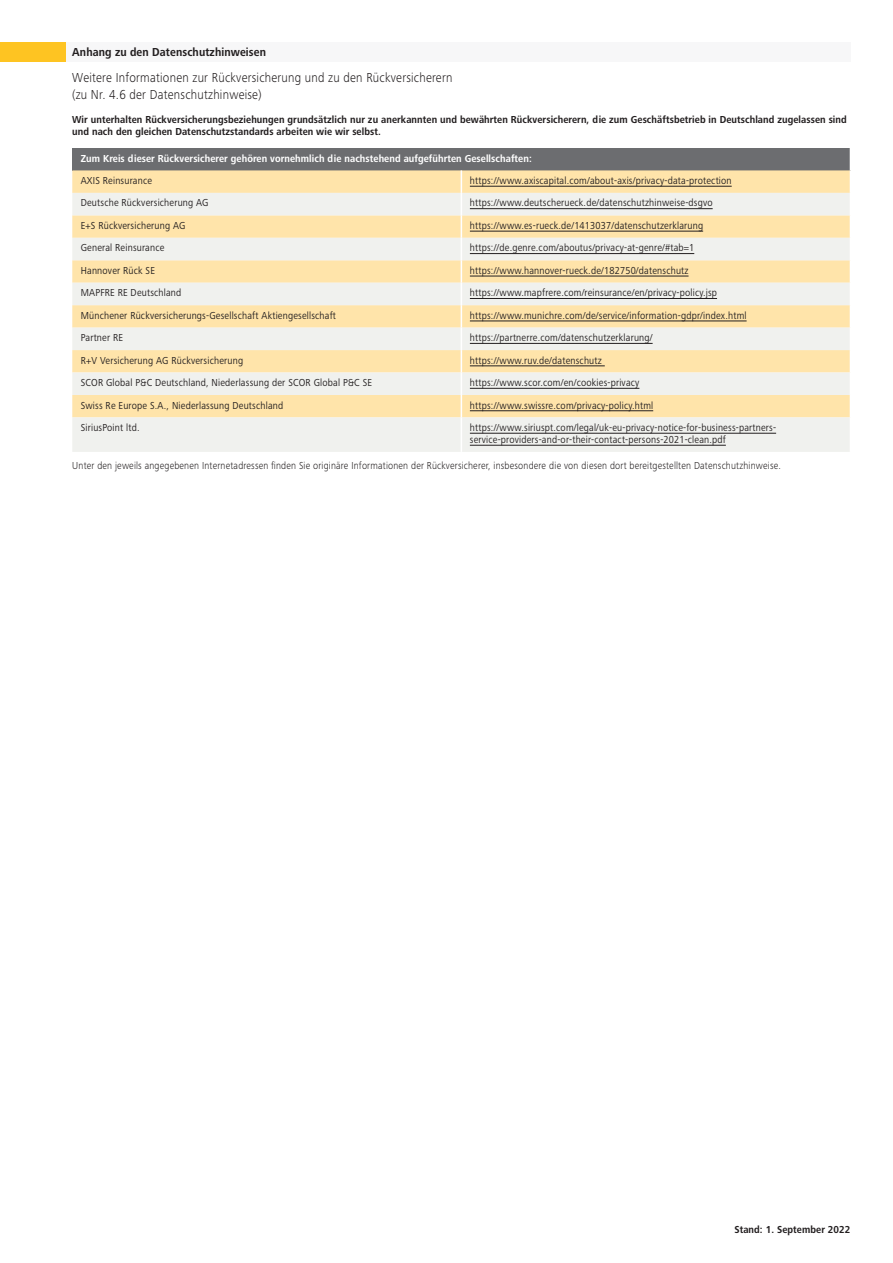
<style>
.page{position:relative;width:893px;height:1263px;background:#fff}
.page>*{position:absolute;margin:0;border:0;box-sizing:border-box;transform-origin:0 0}
.t1{font:300 13.5px/16.5px "Frutiger Next Pro";letter-spacing:.02em;color:#231f20;scale:.9 1}
.t2{font:700 12px "Frutiger Next Pro";letter-spacing:.01em;color:#231f20;scale:.9 1}
.t3{font:10.5px/12px "Frutiger Next Pro";letter-spacing:.02em;color:#231f20;scale:.9 1}
.t4{font:700 10.5px/12px "Frutiger Next Pro";letter-spacing:.01em;color:#231f20;scale:.9 1}
.t5{font:300 10.5px "Frutiger Next Pro";letter-spacing:.02em;color:#231f20;scale:.9 1}
.t6{font:700 10.5px "Frutiger Next Pro";letter-spacing:.01em;color:#fff;scale:.9 1}
</style>
<div class="page">
<div style="left:72px;top:148px;width:778px;height:22px;background:#6c6d70"></div>
<svg style="left:72px;top:170px;width:778px;height:23px;background:#fbe0a8"></svg>
<svg style="left:72px;top:193px;width:778px;height:259px;background:#f5ead0"></svg>
<svg style="left:461px;top:170px;width:1px;height:247px"></svg>
<hr style="left:461px;top:417px;width:1px;height:35px;background:#fff">
<hr style="left:470px;top:186px;width:262px;height:1px;background:#231f20">
<hr style="left:470px;top:208px;width:243px;height:1px;background:#231f20">
<hr style="left:470px;top:231px;width:233px;height:1px;background:#231f20">
<hr style="left:470px;top:253px;width:224px;height:1px;background:#231f20">
<hr style="left:470px;top:276px;width:218px;height:1px;background:#231f20">
<hr style="left:470px;top:298px;width:247px;height:1px;background:#231f20">
<hr style="left:470px;top:321px;width:277px;height:1px;background:#231f20">
<hr style="left:470px;top:343px;width:183px;height:1px;background:#231f20">
<hr style="left:470px;top:365px;width:135px;height:1px;background:#231f20">
<hr style="left:470px;top:388px;width:169px;height:1px;background:#231f20">
<hr style="left:470px;top:410px;width:183px;height:1px;background:#231f20">
<hr style="left:470px;top:433px;width:306px;height:1px;background:#231f20">
<hr style="left:470px;top:445px;width:256px;height:1px;background:#231f20">
<div style="left:0;top:43px;width:66px;height:19px;background:#fec422"></div>
<div style="left:66px;top:43px;width:784px;height:19px;background:#f7f7f8"></div>
<p class="t2" style="left:72px;top:45px;width:217px">Anhang zu den Datenschutzhinweisen</p>
<p class="t1" style="left:72px;top:69px;width:424px">Weitere Informationen zur Rückversicherung und zu den Rückversicherern (zu Nr. 4.6 der Datenschutzhinweise)</p>
<p class="t4" style="left:72px;top:114px;width:862px">Wir unterhalten Rückversicherungsbeziehungen grundsätzlich nur zu anerkannten und bewährten Rückversicherern, die zum Geschäftsbetrieb in Deutschland zugelassen sind und nach den gleichen Datenschutzstandards arbeiten wie wir selbst.</p>
<p class="t6" style="left:81px;top:152px;width:503px">Zum Kreis dieser Rückversicherer gehören vornehmlich die nachstehend aufgeführten Gesellschaften:</p>
<p class="t3" style="left:81px;top:174px;width:81px">AXIS Reinsurance</p>
<p class="t3" style="left:470px;top:174px;width:292px">https://www.axiscapital.com/about-axis/privacy-data-protection</p>
<p class="t3" style="left:81px;top:197px;width:143px">Deutsche Rückversicherung AG</p>
<p class="t3" style="left:470px;top:197px;width:271px">https://www.deutscherueck.de/datenschutzhinweise-dsgvo</p>
<p class="t3" style="left:81px;top:219px;width:118px">E+S Rückversicherung AG</p>
<p class="t3" style="left:470px;top:219px;width:261px">https://www.es-rueck.de/1413037/datenschutzerklarung</p>
<p class="t3" style="left:81px;top:242px;width:94px">General Reinsurance</p>
<p class="t3" style="left:470px;top:242px;width:251px">https://de.genre.com/aboutus/privacy-at-genre/#tab=1</p>
<p class="t3" style="left:81px;top:264px;width:84px">Hannover Rück SE</p>
<p class="t3" style="left:470px;top:264px;width:244px">https://www.hannover-rueck.de/182750/datenschutz</p>
<p class="t3" style="left:81px;top:287px;width:113px">MAPFRE RE Deutschland</p>
<p class="t3" style="left:470px;top:287px;width:276px">https://www.mapfrere.com/reinsurance/en/privacy-policy.jsp</p>
<p class="t3" style="left:81px;top:309px;width:285px">Münchener Rückversicherungs-Gesellschaft Aktiengesellschaft</p>
<p class="t3" style="left:470px;top:309px;width:309px">https://www.munichre.com/de/service/information-gdpr/index.html</p>
<p class="t3" style="left:81px;top:332px;width:48px">Partner RE</p>
<p class="t3" style="left:470px;top:332px;width:205px">https://partnerre.com/datenschutzerklarung/</p>
<p class="t3" style="left:81px;top:354px;width:182px">R+V Versicherung AG Rückversicherung</p>
<p class="t3" style="left:470px;top:354px;width:148px">https://www.ruv.de/datenschutz</p>
<p class="t3" style="left:81px;top:377px;width:325px">SCOR Global P&amp;C Deutschland, Niederlassung der SCOR Global P&amp;C SE</p>
<p class="t3" style="left:470px;top:377px;width:190px">https://www.scor.com/en/cookies-privacy</p>
<p class="t3" style="left:81px;top:399px;width:226px">Swiss Re Europe S.A., Niederlassung Deutschland</p>
<p class="t3" style="left:470px;top:399px;width:205px">https://www.swissre.com/privacy-policy.html</p>
<p class="t3" style="left:81px;top:421px;width:67px">SiriusPoint ltd.</p>
<p class="t3" style="left:470px;top:421px;width:341px">https://www.siriuspt.com/legal/uk-eu-privacy-notice-for-business-partners&shy;service-providers-and-or-their-contact-persons-2021-clean.pdf</p>
<p class="t5" style="left:72px;top:459px;width:789px">Unter den jeweils angegebenen Internetadressen finden Sie originäre Informationen der Rückversicherer, insbesondere die von diesen dort bereitgestellten Datenschutzhinweise.</p>
<p class="t4" style="left:734px;top:1224px;width:130px">Stand: 1. September 2022</p>
</div>
